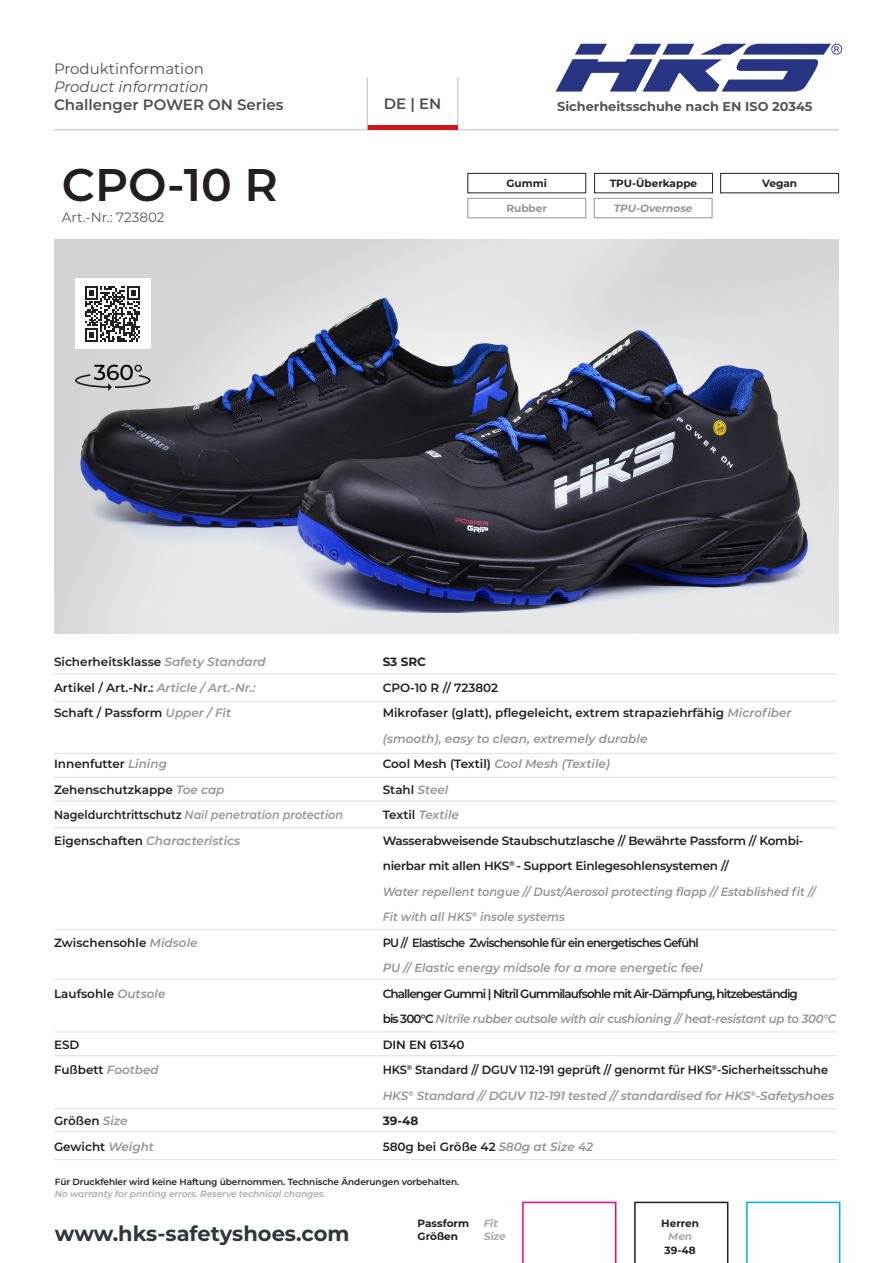
<style>
.page{position:relative;width:893px;height:1263px;background:#fff}
.page>*{position:absolute;margin:0;border:0;box-sizing:border-box;transform-origin:0 0}
.t1{font:600 45.75px "Montserrat";color:#231f20}
.t2{font:500 21.75px "Montserrat";color:#000}
.t3{font:700 21px "Montserrat";color:#2f373c}
.t4{font:600 15px "Montserrat";color:#4b4e53}
.t5{font:15px "Montserrat";color:#4b4e53}
.t6{font:italic 15px "Montserrat";color:#4b4e53}
.t7{font:13.5px "Montserrat";color:#545557}
.t8{font:700 12.9px "Montserrat";color:#545557}
.t9{font:600 12px/25.5px "Montserrat";letter-spacing:-.01em;color:#231f20}
.t10{font:700 10.5px/13.5px "Montserrat";color:#231f20}
.t11{font:italic 700 10.5px "Montserrat";color:#939598}
.t12{font:italic 700 10.5px/13.5px "Montserrat";color:#a8a9ad}
.t13{font:700 10.5px "Montserrat";color:#939598}
.Artikel-Beschreibung{font:600 9px/12px "Montserrat";letter-spacing:-.01em;color:#231f20}
.s1{font-style:italic;color:#939598}
.s2{font-weight:700}
.s3{font-style:italic;color:#a8a9ad}
</style>
<div class="page">
<svg style="left:522px;top:1202px;width:94px;height:61px"></svg>
<svg style="left:634px;top:1202px;width:94px;height:61px"></svg>
<svg style="left:746px;top:1202px;width:94px;height:61px"></svg>
<hr style="left:458px;top:77px;width:1px;height:53px;background:#bcbdc0">
<hr style="left:54px;top:130px;width:785px;height:1px;background:#bcbdc0">
<hr style="left:367px;top:126px;width:91px;height:4px;background:#cf151d">
<hr style="left:367px;top:77px;width:1px;height:53px;background:#bcbdc0">
<svg style="left:556px;top:44px;width:286px;height:48px"></svg>
<img style="left:54px;top:239px;width:785px;height:395px">
<hr style="left:54px;top:701px;width:783px;height:1px;background:#dddee0">
<hr style="left:54px;top:753px;width:783px;height:1px;background:#dddee0">
<hr style="left:54px;top:777px;width:783px;height:1px;background:#dddee0">
<hr style="left:54px;top:801px;width:783px;height:1px;background:#dddee0">
<hr style="left:54px;top:827px;width:783px;height:1px;background:#dddee0">
<hr style="left:54px;top:1055px;width:783px;height:1px;background:#dddee0">
<hr style="left:54px;top:979px;width:783px;height:1px;background:#dddee0">
<hr style="left:54px;top:1031px;width:783px;height:1px;background:#dddee0">
<hr style="left:54px;top:1131px;width:783px;height:1px;background:#dddee0">
<hr style="left:54px;top:1108px;width:783px;height:1px;background:#dddee0">
<hr style="left:54px;top:1159px;width:783px;height:1px;background:#dddee0">
<hr style="left:54px;top:673px;width:783px;height:1px;background:#dddee0">
<hr style="left:54px;top:929px;width:783px;height:1px;background:#dddee0">
<div style="left:467px;top:173px;width:119px;height:20px;border:1px solid #231f20"></div>
<div style="left:467px;top:198px;width:119px;height:20px;border:1px solid #939598"></div>
<div style="left:720px;top:173px;width:119px;height:20px;border:1px solid #231f20"></div>
<div style="left:594px;top:173px;width:119px;height:20px;border:1px solid #231f20"></div>
<div style="left:594px;top:198px;width:118px;height:20px;border:1px solid #939598"></div>
<div style="left:75px;top:279px;width:75px;height:70px;background:#fff"></div>
<svg style="left:85px;top:286px;width:55px;height:56px"></svg>
<svg style="left:74px;top:373px;width:77px;height:18px"></svg>
<p class="t5" style="left:54px;top:58px;width:151px">Produktinformation</p>
<p class="t6" style="left:54px;top:76px;width:156px">Product information</p>
<p class="t4" style="left:54px;top:94px;width:231px">Challenger POWER ON Series</p>
<p class="t4" style="left:384px;top:93px;width:59px">DE | EN</p>
<p class="t1" style="left:62px;top:152px;width:218px">CPO-10 R</p>
<p class="t7" style="left:62px;top:208px;width:104px">Art.-Nr.: 723802</p>
<h2 class="t2" style="left:94px;top:357px;width:51px">360°</h2>
<p class="t8" style="left:557px;top:97px;width:257px">Sicherheitsschuhe nach EN ISO 20345</p>
<p class="t10" style="left:506px;top:176px;width:42px">Gummi</p>
<p class="t13" style="left:506px;top:201px;width:42px">Rubber</p>
<p class="t10" style="left:610px;top:176px;width:89px">TPU-Überkappe</p>
<p class="t10" style="left:762px;top:176px;width:36px">Vegan</p>
<p class="t11" style="left:614px;top:201px;width:80px">TPU-Overnose</p>
<p class="t9" style="left:54px;top:648px;width:213px">Sicherheitsklasse <span class="s1">Safety Standard<br></span>Artikel / Art.-Nr.: <span class="s1">Article / Art.-Nr.:<br></span>Schaft / Passform <span class="s1">Upper / Fit</span></p>
<p class="t9" style="left:54px;top:750px;width:291px">Innenfutter <span class="s1">Lining<br></span>Zehenschutzkappe <span class="s1">Toe cap </span>Nageldurchtrittschutz <span class="s1">Nail penetration protection </span>Eigenschaften <span class="s1">Characteristics</span></p>
<p class="t9" style="left:383px;top:648px;width:455px"><span class="s2">S3 SRC<br></span>CPO-10 R // 723802<br>Mikrofaser (glatt), pflegeleicht, extrem strapaziehrfähig <span class="s1">Microfiber (smooth), easy to clean, extremely durable<br></span>Cool Mesh (Textil) <span class="s1">Cool Mesh (Textile)<br></span>Stahl <span class="s1">Steel<br></span>Textil <span class="s1">Textile<br></span>Wasserabweisende Staubschutzlasche // Bewährte Passform // Kombi&shy;nierbar mit allen HKS<sup>®</sup> - Support Einlegesohlensystemen //<br><span class="s1">Water repellent tongue // Dust/Aerosol protecting flapp // Established fit //<br>Fit with all HKS</span><sup>®</sup> <span class="s1">insole systems<br></span>PU // Elastische Zwischensohle für ein energetisches Gefühl<br><span class="s1">PU // Elastic energy midsole for a more energetic feel<br></span>Challenger Gummi | Nitril Gummilaufsohle mit Air-Dämpfung, hitzebeständig<br>bis 300°C <span class="s1">Nitrile rubber outsole with air cushioning // heat-resistant up to 300°C </span>DIN EN 61340<br>HKS<sup>®</sup> Standard // DGUV 112-191 geprüft // genormt für HKS<sup>®</sup>-Sicherheitsschuhe <span class="s1">HKS</span><sup>®</sup> <span class="s1">Standard // DGUV 112-191 tested // standardised for HKS</span><sup>®</sup><span class="s1">-Safetyshoes </span><span class="s2">39-48<br></span>580g bei Größe 42 <span class="s1">580g at Size 42</span></p>
<p class="t9" style="left:54px;top:929px;width:145px">Zwischensohle <span class="s1">Midsole</span></p>
<p class="t9" style="left:54px;top:980px;width:113px">Laufsohle <span class="s1">Outsole</span></p>
<p class="t9" style="left:54px;top:1031px;width:106px">ESD<br>Fußbett <span class="s1">Footbed</span></p>
<p class="t9" style="left:54px;top:1107px;width:102px">Größen <span class="s1">Size<br></span>Gewicht <span class="s1">Weight</span></p>
<p class="Artikel-Beschreibung" style="left:55px;top:1175px;width:406px">Für Druckfehler wird keine Haftung übernommen. Technische Änderungen vorbehalten.<br><span class="s3">No warranty for printing errors. Reserve technical changes.</span></p>
<h3 class="t3" style="left:55px;top:1218px;width:296px">www.hks-safetyshoes.com</h3>
<p class="t10" style="left:418px;top:1216px;width:53px">Passform<br>Größen</p>
<p class="t12" style="left:484px;top:1216px;width:24px">Fit<br>Size</p>
<p class="t10" style="left:661px;top:1216px;width:39px">Herren</p>
<p class="t12" style="left:668px;top:1229px;width:25px">Men</p>
<p class="t10" style="left:665px;top:1243px;width:33px">39-48</p>
</div>
